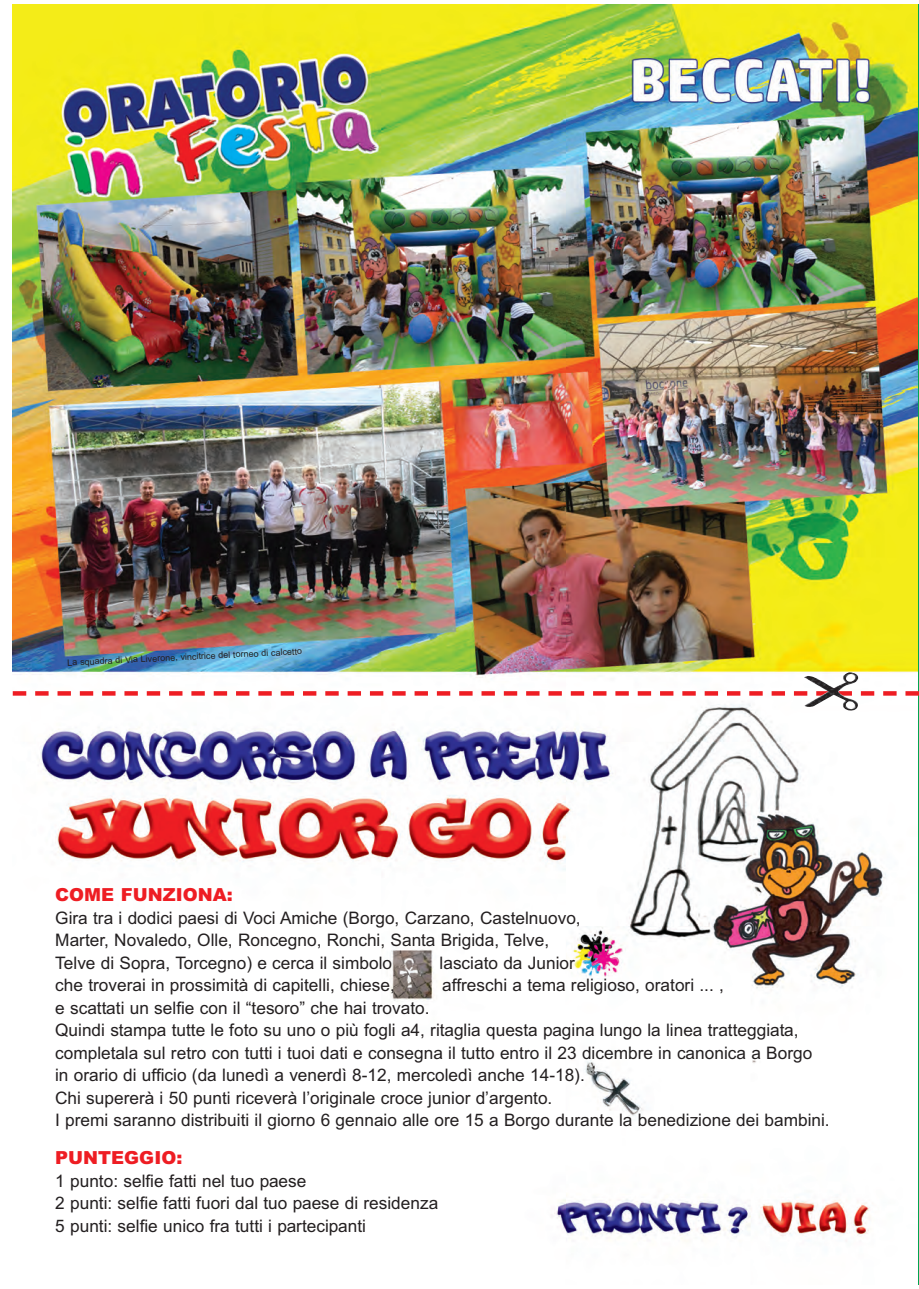
<style>
.page{position:relative;width:919px;height:1289px;background:#fff}
.page>*{position:absolute;margin:0;border:0;box-sizing:border-box;transform-origin:0 0}
.t1{font:900 18px "Arial";color:#ee1d23}
.t2{font:17.25px/22.5px "Arial";color:#231f20}
.t3{font:9px "Arial";color:#231f20}
</style>
<div class="page">
<img style="left:13px;top:4px;width:904px;height:1237px">
<svg style="left:26px;top:691px;width:879px;height:4px"></svg>
<svg style="left:13px;top:691px;width:13px;height:4px"></svg>
<svg style="left:905px;top:691px;width:13px;height:4px"></svg>
<img style="left:804px;top:672px;width:54px;height:39px">
<p class="t3" style="left:67px;top:656px;width:236px;rotate:-3deg">La squadra di Via Liverone, vincitrice del torneo di calcetto</p>
<p class="t1" style="left:55px;top:881px;width:179px">COME FUNZIONA:</p>
<p class="t2" style="left:55px;top:906px;width:527px">Gira tra i dodici paesi di Voci Amiche (Borgo, Carzano, Castelnuovo,<br>Marter, Novaledo, Olle, Roncegno, Ronchi, Santa Brigida, Telve,<br>Telve di Sopra, Torcegno) e cerca il simbolo</p>
<p class="t2" style="left:439px;top:951px;width:137px">lasciato da Junior</p>
<p class="t2" style="left:55px;top:973px;width:341px">che troverai in prossimità di capitelli, chiese,</p>
<p class="t2" style="left:442px;top:973px;width:283px">affreschi a tema religioso, oratori ... ,</p>
<p class="t2" style="left:55px;top:996px;width:776px">e scattati un selfie con il “tesoro” che hai trovato.<br>Quindi stampa tutte le foto su uno o più fogli a4, ritaglia questa pagina lungo la linea tratteggiata, completala sul retro con tutti i tuoi dati e consegna il tutto entro il 23 dicembre in canonica a Borgo in orario di ufficio (da lunedì a venerdì 8-12, mercoledì anche 14-18).<br>Chi supererà i 50 punti riceverà l’originale croce junior d’argento.<br>I premi saranno distribuiti il giorno 6 gennaio alle ore 15 a Borgo durante la benedizione dei bambini.</p>
<p class="t1" style="left:55px;top:1144px;width:128px">PUNTEGGIO:</p>
<p class="t2" style="left:55px;top:1169px;width:384px">1 punto: selfie fatti nel tuo paese<br>2 punti: selfie fatti fuori dal tuo paese di residenza<br>5 punti: selfie unico fra tutti i partecipanti</p>
</div>
